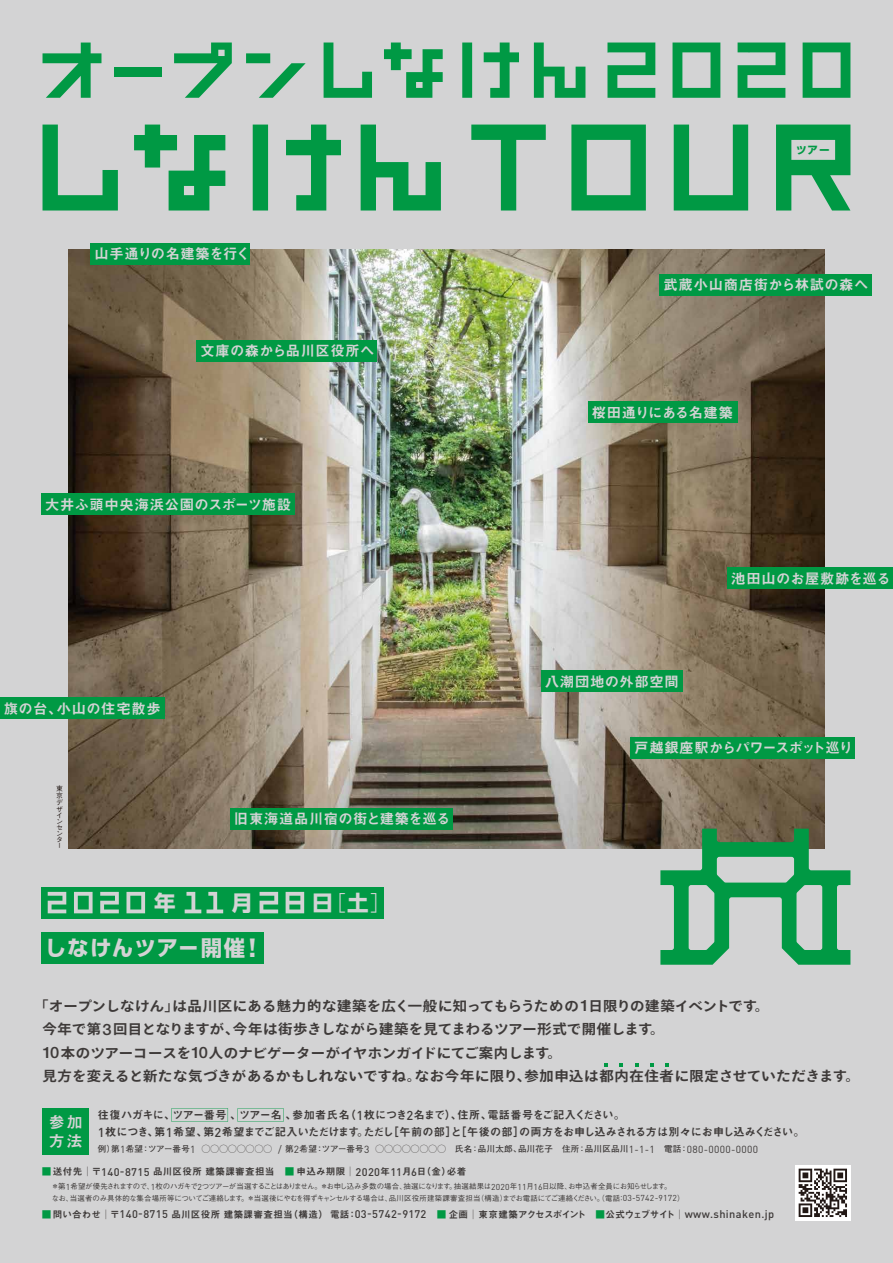
<style>
.page{position:relative;width:893px;height:1263px;background:#d3d3d4}
.page>*{position:absolute;margin:0;border:0;box-sizing:border-box;transform-origin:0 0}
.t1{font:700 21.45px "UD Shin Go Pro";letter-spacing:.055em;color:#d3d3d4}
.t2{font:15.9px/19.2px "Midashi Go Pro MB31";color:#d3d3d4}
.t3{font:14.4px "Midashi Go Pro MB31";letter-spacing:.02em;color:#d3d3d4}
.t4{font:14.4px "Midashi Go Pro MB31";letter-spacing:.05em;color:#d3d3d4}
.t5{font:14.4px "Midashi Go Pro MB31";letter-spacing:-.055em;color:#d3d3d4}
.t6{font:14.4px "Midashi Go Pro MB31";letter-spacing:-.01em;color:#d3d3d4}
.t7{font:14.4px "Midashi Go Pro MB31";letter-spacing:-.045em;color:#d3d3d4}
.t8{font:700 13.65px/23.4px "Ryo Gothic Plus N";letter-spacing:.01em;color:#3e3a39;scale:1.05 1}
.t9{font:11.1px/17px "Midashi Go Pro MB31";letter-spacing:-.05em;color:#3e3a39}
.t10{font:700 10.65px "UD Shin Go Pro";color:#094}
.t11{font:9.6px "Midashi Go Pro MB31";letter-spacing:.015em;color:#3e3a39}
.t12{font:9.6px "Midashi Go Pro MB31";letter-spacing:.035em;color:#3e3a39}
.t13{font:700 8.55px "Futo Go B101 Pro";letter-spacing:.04em;color:#3e3a39}
.t14{font:500 7.5px/11.7px "Gothic BBB Pro";letter-spacing:-.045em;color:#3e3a39}
.t15{font:500 6.9px/6.3px "Gothic BBB Pro";color:#221815}
.s1{font-family:"Shin Go Pro";font-weight:300}
.s2{font-family:"Gotham";font-size:26.4px}
.s3{font-family:"Helvetica Neue";font-weight:500;font-size:15.75px}
.s4{font-family:"DIN";font-weight:500;font-size:12.9px}
.s5{font-family:"DIN";font-weight:400;font-size:10.2px}
.s6{color:#094}
.s7{font-family:"DIN";font-weight:500;font-size:10.95px}
.s8{font-family:"DIN";font-weight:400;font-size:8.55px}
</style>
<div class="page">
<img style="left:68px;top:249px;width:757px;height:600px">
<svg style="left:660px;top:829px;width:190px;height:136px"></svg>
<div style="left:795px;top:1165px;width:55px;height:55px;background:#fff"></div>
<svg style="left:799px;top:1168px;width:48px;height:49px"></svg>
<svg style="left:43px;top:125px;width:75px;height:85px"></svg>
<svg style="left:134px;top:125px;width:91px;height:85px"></svg>
<svg style="left:253px;top:125px;width:88px;height:85px"></svg>
<svg style="left:361px;top:125px;width:80px;height:85px"></svg>
<svg style="left:571px;top:125px;width:75px;height:85px"></svg>
<svg style="left:776px;top:125px;width:74px;height:85px"></svg>
<svg style="left:674px;top:125px;width:74px;height:85px"></svg>
<svg style="left:471px;top:125px;width:75px;height:85px"></svg>
<div style="left:43px;top:1108px;width:46px;height:46px;background:#094"></div>
<div style="left:588px;top:402px;width:150px;height:21px;background:#094"></div>
<div style="left:660px;top:274px;width:212px;height:21px;background:#094"></div>
<div style="left:197px;top:340px;width:180px;height:22px;background:#094"></div>
<div style="left:230px;top:808px;width:223px;height:21px;background:#094"></div>
<div style="left:41px;top:494px;width:253px;height:21px;background:#094"></div>
<div style="left:41px;top:932px;width:222px;height:31px;background:#094"></div>
<div style="left:41px;top:887px;width:342px;height:31px;background:#094"></div>
<svg style="left:48px;top:892px;width:18px;height:21px"></svg>
<svg style="left:74px;top:892px;width:19px;height:21px"></svg>
<svg style="left:100px;top:892px;width:19px;height:21px"></svg>
<svg style="left:126px;top:892px;width:19px;height:21px"></svg>
<svg style="left:260px;top:892px;width:18px;height:21px"></svg>
<svg style="left:286px;top:892px;width:18px;height:21px"></svg>
<svg style="left:185px;top:892px;width:16px;height:21px"></svg>
<svg style="left:207px;top:892px;width:16px;height:21px"></svg>
<div style="left:727px;top:568px;width:166px;height:21px;background:#094"></div>
<div style="left:630px;top:737px;width:225px;height:21px;background:#094"></div>
<div style="left:91px;top:243px;width:159px;height:21px;background:#094"></div>
<div style="left:0;top:698px;width:164px;height:21px;background:#094"></div>
<div style="left:541px;top:671px;width:141px;height:21px;background:#094"></div>
<div style="left:114px;top:67px;width:47px;height:10px;background:#094"></div>
<svg style="left:324px;top:43px;width:48px;height:55px"></svg>
<svg style="left:384px;top:43px;width:59px;height:55px"></svg>
<svg style="left:462px;top:43px;width:57px;height:55px"></svg>
<svg style="left:534px;top:43px;width:51px;height:55px"></svg>
<svg style="left:43px;top:43px;width:58px;height:55px"></svg>
<svg style="left:246px;top:53px;width:60px;height:45px"></svg>
<svg style="left:174px;top:43px;width:58px;height:55px"></svg>
<svg style="left:738px;top:43px;width:47px;height:55px"></svg>
<svg style="left:803px;top:43px;width:47px;height:55px"></svg>
<svg style="left:607px;top:43px;width:48px;height:55px"></svg>
<svg style="left:672px;top:43px;width:48px;height:55px"></svg>
<svg style="left:171px;top:1108px;width:57px;height:14px"></svg>
<svg style="left:238px;top:1108px;width:46px;height:14px"></svg>
<svg style="left:604px;top:1063px;width:4px;height:3px"></svg>
<svg style="left:665px;top:1063px;width:4px;height:3px"></svg>
<h3 class="t6" style="left:94px;top:242px;width:157px">山手通りの名建築を行く</h3>
<h3 class="t3" style="left:201px;top:339px;width:176px">文庫の森から品川区役所へ</h3>
<h3 class="t3" style="left:45px;top:493px;width:248px">大井ふ頭中央海浜公園のスポーツ施設</h3>
<h3 class="t3" style="left:4px;top:697px;width:159px">旗の台、小山の住宅散歩</h3>
<p class="t15" style="left:56px;top:784px;width:8px">東京デザインセンター</p>
<h3 class="t3" style="left:234px;top:807px;width:218px">旧東海道品川宿の街と建築を巡る</h3>
<h1 class="t1" style="left:154px;top:885px;width:23px">年</h1>
<h1 class="t1" style="left:231px;top:885px;width:23px">月</h1>
<h1 class="t1" style="left:312px;top:885px;width:82px">日<span class="s1">［</span>土<span class="s1">］</span></h1>
<h1 class="t1" style="left:45px;top:930px;width:213px">しなけんツアー開催<span class="s2">!</span></h1>
<h3 class="t10" style="left:796px;top:141px;width:35px">ツアー</h3>
<h3 class="t4" style="left:663px;top:273px;width:206px">武蔵小山商店街から林試の森へ</h3>
<h3 class="t7" style="left:592px;top:401px;width:143px">桜田通りにある名建築</h3>
<h3 class="t4" style="left:545px;top:670px;width:136px">八潮団地の外部空間</h3>
<h3 class="t3" style="left:731px;top:567px;width:161px">池田山のお屋敷跡を巡る</h3>
<h3 class="t5" style="left:634px;top:736px;width:220px">戸越銀座駅からパワースポット巡り</h3>
<h3 class="t8" style="left:43px;top:995px;width:780px;text-indent:-8px">「オープンしなけん」は品川区にある魅力的な建築を広く一般に知ってもらうための<span class="s3">1</span>日限りの建築イベントです。<br>今年で第<span class="s3">3</span>回目となりますが、今年は街歩きしながら建築を見てまわるツアー形式で開催します。<br><span class="s3">10</span>本のツアーコースを<span class="s3">10</span>人のナビゲーターがイヤホンガイドにてご案内します。<br>見方を変えると新たな気づきがあるかもしれないですね。なお今年に限り、参加申込は都内在住者に限定させていただきます。</h3>
<h2 class="t2" style="left:49px;top:1110px;width:35px">参加方法</h2>
<h3 class="t9" style="left:98px;top:1105px;width:708px">往復ハガキに、ツアー番号、ツアー名、参加者氏名（<span class="s4">1</span>枚につき<span class="s4">2</span>名まで）、住所、電話番号をご記入ください。<br><span class="s4">1</span>枚につき、第<span class="s4">1</span>希望、第<span class="s4">2</span>希望までご記入いただけます。ただし［午前の部］と［午後の部］の両方をお申し込みされる方は別々にお申し込みください。</h3>
<p class="t13" style="left:98px;top:1142px;width:662px">例）第<span class="s5">1</span>希望：ツアー番号<span class="s5">1</span> ◯◯◯◯◯◯◯◯ <span class="s5">/</span> 第<span class="s5">2</span>希望：ツアー番号<span class="s5">3</span> ◯◯◯◯◯◯◯◯　氏名：品川太郎、品川花子　住所：品川区品川<span class="s5">1-1-1</span>　電話：<span class="s5">080-0000-0000</span></p>
<p class="t12" style="left:42px;top:1164px;width:426px"><span class="s6">■</span>送付先│〒<span class="s7">140-8715</span> 品川区役所建築課審査担当　<span class="s6">■</span> 申込み期限│<span class="s7">2020</span>年<span class="s7">11</span>月<span class="s7">6</span>日（金）必着</p>
<p class="t14" style="left:51px;top:1180px;width:635px">＊第<span class="s8">1</span>希望が優先されますので、<span class="s8">1</span>枚のハガキで<span class="s8">2</span>つツアーが当選することはありません。＊お申し込み多数の場合、抽選になります。抽選結果は<span class="s8">2020</span>年<span class="s8">11</span>月<span class="s8">16</span>日以降、お申込者全員にお知らせします。<br>なお、当選者のみ具体的な集合場所等についてご連絡します。＊当選後にやむを得ずキャンセルする場合は、品川区役所建築課審査担当（構造）までお電話にてご連絡ください。（電話：<span class="s8">03-5742-9172</span>）</p>
<p class="t11" style="left:42px;top:1207px;width:734px"><span class="s6">■</span>問い合わせ│〒<span class="s7">140-8715</span> 品川区役所建築課審査担当（構造） 電話：<span class="s7">03-5742-9172</span> <span class="s6">■</span> 企画│東京建築アクセスポイント　<span class="s6">■</span>公式ウェブサイト│<span class="s7">www.shinaken.jp</span></p>
</div>
